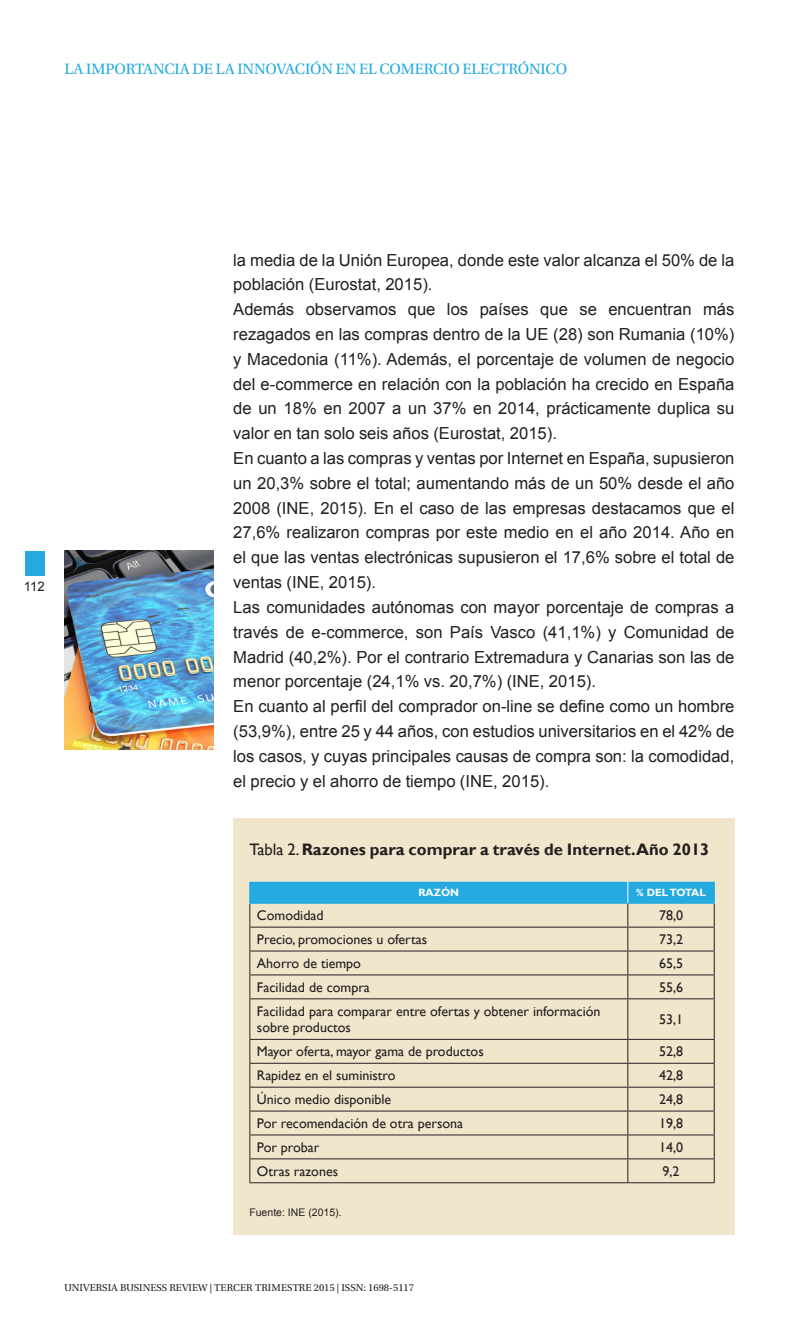
<style>
.page{position:relative;width:809px;height:1340px;background:#fff}
.page>*{position:absolute;margin:0;border:0;box-sizing:border-box;transform-origin:0 0}
.TXTO_CORRIDO{font:16.62px/24.8px "Arial";color:#231f20;text-align:justify}
.TXTO_CORRIDO-2{font:700 16.62px "Gill Sans";color:#231f20}
.t1{font:15.75px "Utopia Std";letter-spacing:-.01em;color:#24aae1}
.tabla__texto_tabla{font:14px/16.6px "Gill Sans";color:#231f20}
.t2{font:13.12px "Arial";color:#231f20}
.t3{font:10.5px "Utopia Std";color:#231f20}
.tabla__fuente{font:10.5px "Arial";color:#231f20}
.tabla__texto_tabla-2{font:700 10.5px "Gill Sans";letter-spacing:-.03em;color:#fff}
.tabla__texto_tabla-3{font:700 10.5px "Gill Sans";color:#fff}
.s1{font-weight:400}
</style>
<div class="page">
<div style="left:25px;top:551px;width:20px;height:24px;background:#24aae1"></div>
<div style="left:233px;top:818px;width:501px;height:416px;background:#f1e6cc"></div>
<hr style="left:249px;top:998px;width:379px;height:1px;background:#231f20">
<hr style="left:249px;top:999px;width:1px;height:39px;background:#231f20">
<hr style="left:628px;top:998px;width:86px;height:1px;background:#231f20">
<hr style="left:627px;top:999px;width:1px;height:39px;background:#231f20">
<hr style="left:713px;top:999px;width:1px;height:39px;background:#231f20">
<hr style="left:249px;top:1038px;width:379px;height:1px;background:#231f20">
<hr style="left:628px;top:1038px;width:86px;height:1px;background:#231f20">
<hr style="left:249px;top:1062px;width:379px;height:1px;background:#231f20">
<hr style="left:628px;top:1062px;width:86px;height:1px;background:#231f20">
<hr style="left:249px;top:1086px;width:379px;height:1px;background:#231f20">
<hr style="left:628px;top:1086px;width:86px;height:1px;background:#231f20">
<hr style="left:249px;top:1110px;width:379px;height:1px;background:#231f20">
<hr style="left:628px;top:1110px;width:86px;height:1px;background:#231f20">
<hr style="left:249px;top:1134px;width:379px;height:1px;background:#231f20">
<hr style="left:628px;top:1134px;width:86px;height:1px;background:#231f20">
<hr style="left:249px;top:1158px;width:379px;height:1px;background:#231f20">
<svg style="left:249px;top:1039px;width:1px;height:143px"></svg>
<hr style="left:628px;top:1158px;width:86px;height:1px;background:#231f20">
<svg style="left:627px;top:1039px;width:1px;height:143px"></svg>
<svg style="left:713px;top:1039px;width:1px;height:143px"></svg>
<hr style="left:249px;top:1182px;width:379px;height:1px;background:#231f20">
<hr style="left:628px;top:1182px;width:86px;height:1px;background:#231f20">
<svg style="left:249px;top:881px;width:465px;height:117px"></svg>
<hr style="left:249px;top:902px;width:379px;height:1px;background:#24aae1">
<hr style="left:628px;top:902px;width:86px;height:1px;background:#24aae1">
<img style="left:64px;top:551px;width:149px;height:198px">
<p class="t1" style="left:65px;top:60px;width:504px">LA IMPORTANCIA DE LA INNOVACIÓN EN EL COMERCIO ELECTRÓNICO</p>
<p class="t2" style="left:24px;top:577px;width:22px">112</p>
<p class="TXTO_CORRIDO" style="left:233px;top:247px;width:502px">la media de la Unión Europea, donde este valor alcanza el 50% de la población (Eurostat, 2015).</p>
<p class="TXTO_CORRIDO" style="left:233px;top:297px;width:503px">Además observamos que los países que se encuentran más rezagados en las compras dentro de la UE (28) son Rumania (10%) y Macedonia (11%). Además, el porcentaje de volumen de negocio del e-commerce en relación con la población ha crecido en España de un 18% en 2007 a un 37% en 2014, prácticamente duplica su valor en tan solo seis años (Eurostat, 2015).</p>
<p class="TXTO_CORRIDO" style="left:233px;top:446px;width:503px">En cuanto a las compras y ventas por Internet en España, supusieron un 20,3% sobre el total; aumentando más de un 50% desde el año 2008 (INE, 2015). En el caso de las empresas destacamos que el 27,6% realizaron compras por este medio en el año 2014. Año en el que las ventas electrónicas supusieron el 17,6% sobre el total de ventas (INE, 2015).</p>
<p class="TXTO_CORRIDO" style="left:233px;top:595px;width:503px">Las comunidades autónomas con mayor porcentaje de compras a través de e-commerce, son País Vasco (41,1%) y Comunidad de Madrid (40,2%). Por el contrario Extremadura y Canarias son las de menor porcentaje (24,1% vs. 20,7%) (INE, 2015).</p>
<p class="TXTO_CORRIDO" style="left:233px;top:694px;width:503px">En cuanto al perfil del comprador on-line se define como un hombre (53,9%), entre 25 y 44 años, con estudios universitarios en el 42% de los casos, y cuyas principales causas de compra son: la comodidad, el precio y el ahorro de tiempo (INE, 2015).</p>
<p class="TXTO_CORRIDO-2" style="left:249px;top:839px;width:461px"><span class="s1">Tabla 2.</span> Razones para comprar a través de Internet.Año 2013</p>
<p class="tabla__texto_tabla-3" style="left:418px;top:886px;width:42px">RAZÓN</p>
<p class="tabla__texto_tabla-2" style="left:636px;top:886px;width:71px">% DEL TOTAL</p>
<p class="tabla__texto_tabla" style="left:257px;top:907px;width:68px">Comodidad</p>
<p class="tabla__texto_tabla" style="left:659px;top:907px;width:26px">78,0</p>
<p class="tabla__texto_tabla" style="left:257px;top:931px;width:172px">Precio, promociones u ofertas</p>
<p class="tabla__texto_tabla" style="left:659px;top:931px;width:26px">73,2</p>
<p class="tabla__texto_tabla" style="left:257px;top:955px;width:105px">Ahorro de tiempo</p>
<p class="tabla__texto_tabla" style="left:659px;top:955px;width:26px">65,5</p>
<p class="tabla__texto_tabla" style="left:257px;top:978px;width:114px">Facilidad de compra</p>
<p class="tabla__texto_tabla" style="left:659px;top:978px;width:26px">55,6</p>
<p class="tabla__texto_tabla" style="left:257px;top:1002px;width:345px">Facilidad para comparar entre ofertas y obtener información sobre productos</p>
<p class="tabla__texto_tabla" style="left:659px;top:1011px;width:26px">53,1</p>
<p class="tabla__texto_tabla" style="left:257px;top:1043px;width:228px">Mayor oferta, mayor gama de productos</p>
<p class="tabla__texto_tabla" style="left:659px;top:1043px;width:26px">52,8</p>
<p class="tabla__texto_tabla" style="left:257px;top:1067px;width:140px">Rapidez en el suministro</p>
<p class="tabla__texto_tabla" style="left:659px;top:1067px;width:26px">42,8</p>
<p class="tabla__texto_tabla" style="left:257px;top:1091px;width:136px">Único medio disponible</p>
<p class="tabla__texto_tabla" style="left:659px;top:1091px;width:26px">24,8</p>
<p class="tabla__texto_tabla" style="left:257px;top:1115px;width:208px">Por recomendación de otra persona</p>
<p class="tabla__texto_tabla" style="left:659px;top:1115px;width:26px">19,8</p>
<p class="tabla__texto_tabla" style="left:257px;top:1138px;width:64px">Por probar</p>
<p class="tabla__texto_tabla" style="left:659px;top:1138px;width:26px">14,0</p>
<p class="tabla__texto_tabla" style="left:257px;top:1162px;width:83px">Otras razones</p>
<p class="tabla__texto_tabla" style="left:662px;top:1162px;width:19px">9,2</p>
<p class="tabla__fuente" style="left:249px;top:1205px;width:94px">Fuente: INE (2015).</p>
<p class="t3" style="left:64px;top:1281px;width:351px">UNIVERSIA BUSINESS REVIEW | TERCER TRIMESTRE 2015 | ISSN: 1698-5117</p>
</div>
